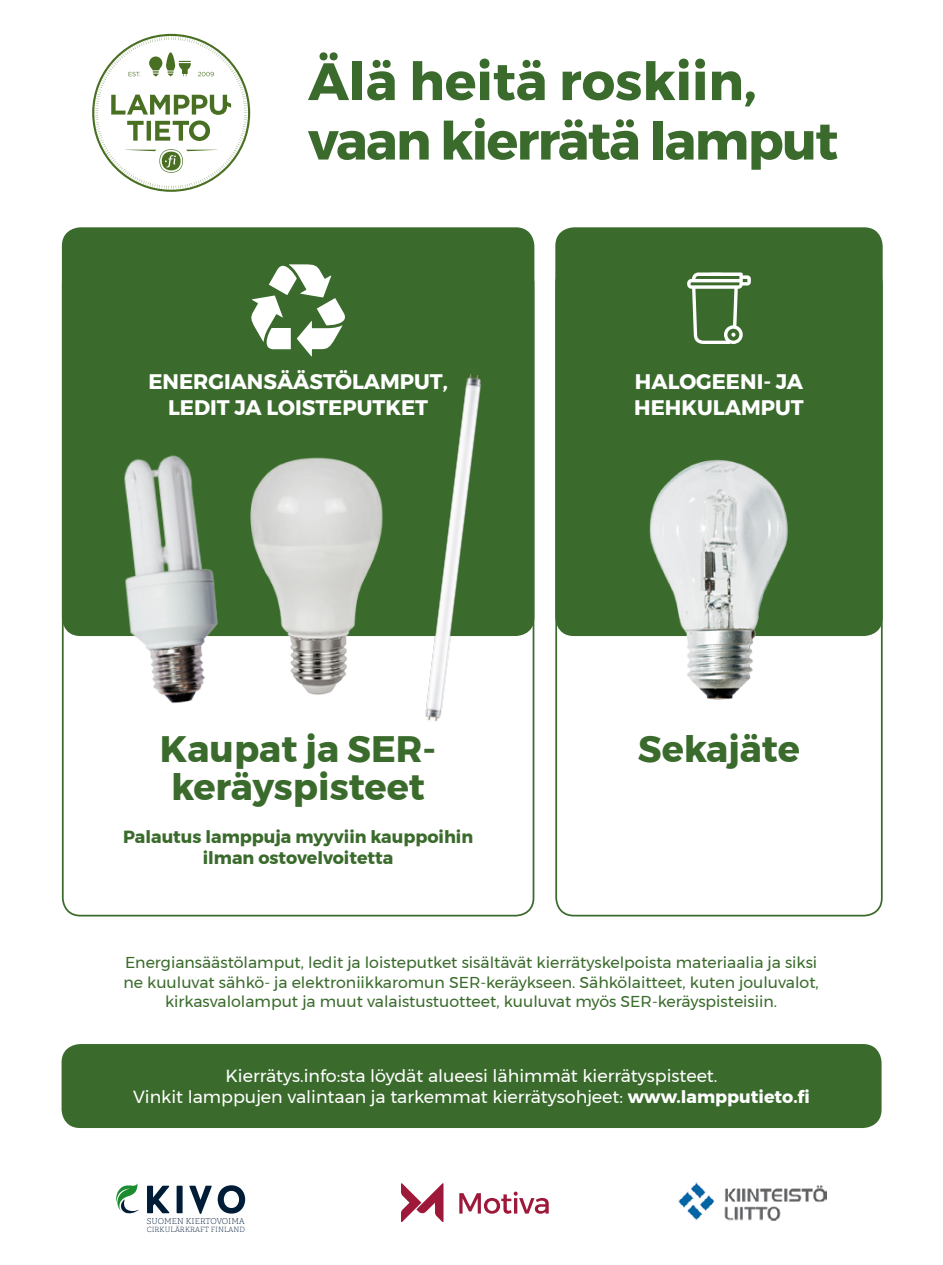
<style>
.page{position:relative;width:943px;height:1265px;background:#fff}
.page>*{position:absolute;margin:0;border:0;box-sizing:border-box;transform-origin:0 0}
.t1{font:700 52.5px/59.5px "Montserrat";letter-spacing:-.03em;color:#3a6b2c}
.t2{font:700 36.75px/38.5px "Montserrat";color:#3a6b2c;text-align:center}
.t3{font:700 21px/25.2px "Montserrat";color:#fff;text-align:center}
.t4{font:17.5px/21.7px "Montserrat";color:#fff;text-align:center}
.t5{font:700 17.5px/21px "Montserrat";color:#3a6b2c;text-align:center}
.t6{font:15.75px/19.2px "Montserrat";color:#3a6b2c;text-align:center}
.t7{font:100 8.05px "Adelle";letter-spacing:.005em;color:#001c37}
.t8{font:100 7.17px "Adelle";letter-spacing:.005em;color:#001c37}
.s1{font-weight:700}
</style>
<div class="page">
<div style="left:555px;top:227px;width:327px;height:409px;background:#3a6b2c;border-radius:19px"></div>
<div style="left:62px;top:227px;width:472px;height:409px;background:#3a6b2c;border-radius:19px"></div>
<div style="left:62px;top:1044px;width:819px;height:84px;background:#3a6b2c;border-radius:19px"></div>
<img style="left:124px;top:455px;width:94px;height:249px">
<img style="left:250px;top:457px;width:133px;height:238px">
<img style="left:649px;top:459px;width:139px;height:241px">
<img style="left:678px;top:1183px;width:149px;height:38px">
<svg style="left:459px;top:1192px;width:89px;height:22px"></svg>
<svg style="left:401px;top:1183px;width:42px;height:39px"></svg>
<svg style="left:92px;top:34px;width:158px;height:158px"></svg>
<svg style="left:251px;top:264px;width:94px;height:92px"></svg>
<svg style="left:687px;top:272px;width:63px;height:72px"></svg>
<img style="left:425px;top:374px;width:96px;height:347px">
<svg style="left:147px;top:1185px;width:98px;height:29px"></svg>
<svg style="left:116px;top:1183px;width:23px;height:30px"></svg>
<h1 class="t1" style="left:308px;top:52px;width:531px">Älä heitä roskiin, vaan kierrätä lamput</h1>
<h3 class="t3" style="left:148px;top:369px;width:301px">ENERGIANSÄÄSTÖLAMPUT,<br>LEDIT JA LOISTEPUTKET</h3>
<h3 class="t3" style="left:634px;top:369px;width:171px;text-align:left">HALOGEENI- JA<br>HEHKULAMPUT</h3>
<h2 class="t2" style="left:160px;top:730px;width:278px">Kaupat ja SER&shy;keräyspisteet</h2>
<p class="t5" style="left:123px;top:826px;width:352px">Palautus lamppuja myyviin kauppoihin ilman ostovelvoitetta</p>
<h2 class="t2" style="left:638px;top:730px;width:164px">Sekajäte</h2>
<p class="t6" style="left:123px;top:953px;width:697px">Energiansäästölamput, ledit ja loisteputket sisältävät kierrätyskelpoista materiaalia ja siksi ne kuuluvat sähkö- ja elektroniikkaromun SER-keräykseen. Sähkölaitteet, kuten jouluvalot, kirkasvalolamput ja muut valaistustuotteet, kuuluvat myös SER-keräyspisteisiin.</p>
<p class="t4" style="left:133px;top:1064px;width:678px">Kierrätys.info:sta löydät alueesi lähimmät kierrätyspisteet.<br>Vinkit lamppujen valintaan ja tarkemmat kierrätysohjeet: <span class="s1">www.lampputieto.fi</span></p>
<p class="t7" style="left:147px;top:1216px;width:99px">SUOMEN KIERTOVOIMA</p>
<p class="t8" style="left:147px;top:1225px;width:100px">CIRKULÄRKRAFT FINLAND</p>
</div>
